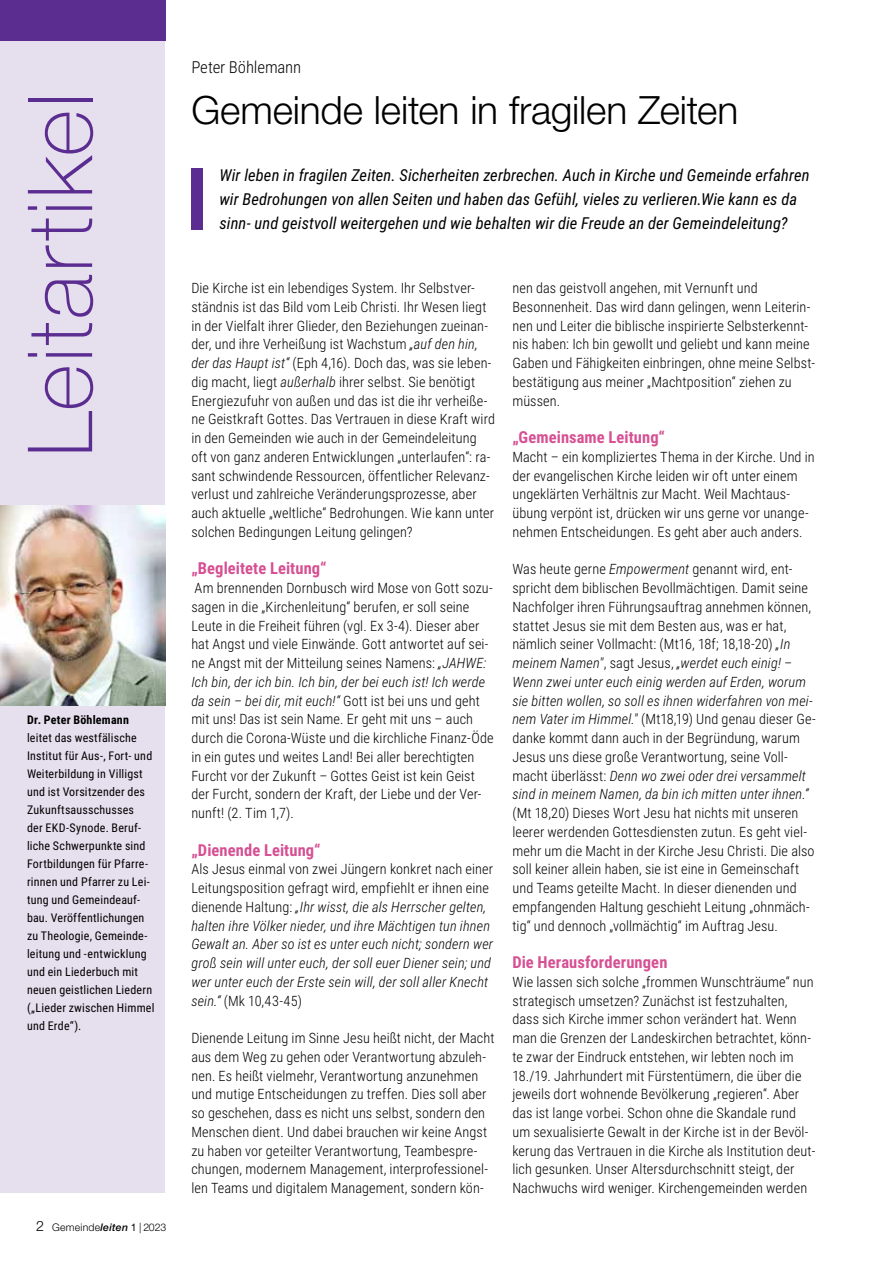
<style>
.page{position:relative;width:893px;height:1263px;background:#fff}
.page>*{position:absolute;margin:0;border:0;box-sizing:border-box;transform-origin:0 0}
.t1{font:100 90px "Helvetica Neue LT Std";letter-spacing:.02em;color:#5c2d91}
.t2{font:300 39px "Helvetica Neue LT Std";letter-spacing:-.005em;color:#000}
.t3{font:italic 16.5px/24px "Roboto Condensed";letter-spacing:.005em;color:#000}
.t4{font:700 16.5px "Roboto Condensed";letter-spacing:.005em;color:#d65093}
.t5{font:300 16.5px "Roboto Condensed";color:#000}
.t6{font:300 14.25px/18.8px "Roboto Condensed";letter-spacing:.01em;color:#000}
.t7{font:italic 300 14.25px/18.8px "Roboto Condensed";letter-spacing:.01em;color:#000}
.t8{font:12px/18px "Roboto Condensed";letter-spacing:.02em;color:#000}
.t9{font:700 12px "Roboto Condensed";letter-spacing:.02em;color:#000}
.t10{font:300 10.5px "Helvetica Neue LT Std";letter-spacing:.02em;color:#000}
.s1{font-size:14.25px}
.s2{font-weight:500;font-style:italic}
.s3{font-weight:400}
.s4{font-style:italic}
.s5{font-style:normal}
</style>
<div class="page">
<div style="left:0;top:0;width:165px;height:1193px;background:#e6dfee"></div>
<div style="left:0;top:0;width:166px;height:40px;background:#5c2d91"></div>
<img style="left:0;top:506px;width:166px;height:200px">
<div style="left:191px;top:168px;width:11px;height:62px;background:#5c2d91"></div>
<h1 class="t1" style="left:9px;top:457px;width:366px;rotate:-90deg">Leitartikel</h1>
<p class="t9" style="left:27px;top:712px;width:103px">Dr. Peter Böhlemann</p>
<p class="t8" style="left:27px;top:729px;width:129px">leitet das westfälische<br>Institut für Aus-, Fort- und<br>Weiterbildung in Villigst und ist Vorsitzender des<br>Zukunftsausschusses<br>der EKD-Synode. Beruf&shy;liche Schwerpunkte sind<br>Fortbildungen für Pfarre&shy;rinnen und Pfarrer zu Lei&shy;tung und Gemeindeauf&shy;bau. Veröffentlichungen zu Theologie, Gemeinde&shy;leitung und -entwicklung und ein Liederbuch mit neuen geistlichen Liedern („Lieder zwischen Himmel und Erde“).</p>
<p class="t10" style="left:36px;top:1220px;width:132px"><span class="s1">2</span> Gemeinde<span class="s2">leiten</span> <span class="s3">1</span> | 2023</p>
<p class="t5" style="left:191px;top:55px;width:112px">Peter Böhlemann</p>
<h2 class="t2" style="left:191px;top:87px;width:549px">Gemeinde leiten in fragilen Zeiten</h2>
<p class="t3" style="left:220px;top:162px;width:592px">Wir leben in fragilen Zeiten. Sicherheiten zerbrechen. Auch in Kirche und Gemeinde erfahren wir Bedrohungen von allen Seiten und haben das Gefühl, vieles zu verlieren.Wie kann es da sinn- und geistvoll weitergehen und wie behalten wir die Freude an der Gemeindeleitung?</p>
<p class="t6" style="left:191px;top:278px;width:305px">Die Kirche ist ein lebendiges System. Ihr Selbstver&shy;ständnis ist das Bild vom Leib Christi. Ihr Wesen liegt in der Vielfalt ihrer Glieder, den Beziehungen zueinan&shy;der, und ihre Verheißung ist Wachstum <span class="s4">„auf den hin, der das Haupt ist“</span> (Eph 4,16). Doch das, was sie leben&shy;dig macht, liegt <span class="s4">außerhalb</span> ihrer selbst. Sie benötigt Energiezufuhr von außen und das ist die ihr verheiße&shy;ne Geistkraft Gottes. Das Vertrauen in diese Kraft wird in den Gemeinden wie auch in der Gemeindeleitung oft von ganz anderen Entwicklungen „unterlaufen“: ra&shy;sant schwindende Ressourcen, öffentlicher Relevanz&shy;verlust und zahlreiche Veränderungsprozesse, aber auch aktuelle „weltliche“ Bedrohungen. Wie kann unter solchen Bedingungen Leitung gelingen?</p>
<p class="t4" style="left:191px;top:557px;width:137px">„Begleitete Leitung“</p>
<p class="t6" style="left:191px;top:578px;width:304px">Am brennenden Dornbusch wird Mose von Gott sozu&shy;sagen in die „Kirchenleitung“ berufen, er soll seine Leute in die Freiheit führen (vgl. Ex 3-4). Dieser aber hat Angst und viele Einwände. Gott antwortet auf sei&shy;ne Angst mit der Mitteilung seines Namens: <span class="s4">„JAHWE:<br>Ich bin, der ich bin. Ich bin, der bei euch ist! Ich werde da sein – bei dir, mit euch!“</span> Gott ist bei uns und geht mit uns! Das ist sein Name. Er geht mit uns – auch durch die Corona-Wüste und die kirchliche Finanz-Öde in ein gutes und weites Land! Bei aller berechtigten Furcht vor der Zukunft – Gottes Geist ist kein Geist der Furcht, sondern der Kraft, der Liebe und der Ver&shy;nunft! (2. Tim 1,7).</p>
<p class="t4" style="left:191px;top:838px;width:131px">„Dienende Leitung“</p>
<p class="t7" style="left:191px;top:859px;width:303px"><span class="s5">Als Jesus einmal von zwei Jüngern konkret nach einer Leitungsposition gefragt wird, empfiehlt er ihnen eine dienende Haltung:</span> „Ihr wisst, die als Herrscher gelten, halten ihre Völker nieder, und ihre Mächtigen tun ihnen Gewalt an. Aber so ist es unter euch nicht; sondern wer groß sein will unter euch, der soll euer Diener sein; und wer unter euch der Erste sein will, der soll aller Knecht sein.“ <span class="s5">(Mk 10,43-45)</span></p>
<p class="t6" style="left:191px;top:1028px;width:305px">Dienende Leitung im Sinne Jesu heißt nicht, der Macht aus dem Weg zu gehen oder Verantwortung abzuleh&shy;nen. Es heißt vielmehr, Verantwortung anzunehmen und mutige Entscheidungen zu treffen. Dies soll aber so geschehen, dass es nicht uns selbst, sondern den Menschen dient. Und dabei brauchen wir keine Angst zu haben vor geteilter Verantwortung, Teambespre&shy;chungen, modernem Management, interprofessionel&shy;len Teams und digitalem Management, sondern kön-</p>
<p class="t6" style="left:512px;top:278px;width:304px">nen das geistvoll angehen, mit Vernunft und Besonnenheit. Das wird dann gelingen, wenn Leiterin&shy;nen und Leiter die biblische inspirierte Selbsterkennt&shy;nis haben: Ich bin gewollt und geliebt und kann meine Gaben und Fähigkeiten einbringen, ohne meine Selbst&shy;bestätigung aus meiner „Machtposition“ ziehen zu müssen.</p>
<p class="t4" style="left:512px;top:426px;width:154px">„Gemeinsame Leitung“</p>
<p class="t6" style="left:512px;top:447px;width:304px">Macht – ein kompliziertes Thema in der Kirche. Und in der evangelischen Kirche leiden wir oft unter einem ungeklärten Verhältnis zur Macht. Weil Machtaus&shy;übung verpönt ist, drücken wir uns gerne vor unange&shy;nehmen Entscheidungen. Es geht aber auch anders.</p>
<p class="t6" style="left:512px;top:559px;width:305px">Was heute gerne <span class="s4">Empowerment</span> genannt wird, ent&shy;spricht dem biblischen Bevollmächtigen. Damit seine Nachfolger ihren Führungsauftrag annehmen können, stattet Jesus sie mit dem Besten aus, was er hat, nämlich seiner Vollmacht: (Mt16, 18f; 18,18-20) <span class="s4">„In meinem Namen"</span>, sagt Jesus, <span class="s4">„werdet euch einig! – Wenn zwei unter euch einig werden auf Erden, worum sie bitten wollen, so soll es ihnen widerfahren von mei&shy;nem Vater im Himmel."</span> (Mt18,19) Und genau dieser Ge&shy;danke kommt dann auch in der Begründung, warum Jesus uns diese große Verantwortung, seine Voll&shy;macht überlässt: <span class="s4">Denn wo zwei oder drei versammelt sind in meinem Namen, da bin ich mitten unter ihnen.“</span></p>
<p class="t6" style="left:512px;top:803px;width:304px">(Mt 18,20) Dieses Wort Jesu hat nichts mit unseren leerer werdenden Gottesdiensten zutun. Es geht viel&shy;mehr um die Macht in der Kirche Jesu Christi. Die also soll keiner allein haben, sie ist eine in Gemeinschaft und Teams geteilte Macht. In dieser dienenden und empfangenden Haltung geschieht Leitung „ohnmäch&shy;tig“ und dennoch „vollmächtig“ im Auftrag Jesu.</p>
<p class="t4" style="left:512px;top:951px;width:157px">Die Herausforderungen</p>
<p class="t6" style="left:512px;top:972px;width:304px">Wie lassen sich solche „frommen Wunschträume“ nun strategisch umsetzen? Zunächst ist festzuhalten, dass sich Kirche immer schon verändert hat. Wenn man die Grenzen der Landeskirchen betrachtet, könn&shy;te zwar der Eindruck entstehen, wir lebten noch im 18./19. Jahrhundert mit Fürstentümern, die über die jeweils dort wohnende Bevölkerung „regieren“. Aber das ist lange vorbei. Schon ohne die Skandale rund um sexualisierte Gewalt in der Kirche ist in der Bevöl&shy;kerung das Vertrauen in die Kirche als Institution deut&shy;lich gesunken. Unser Altersdurchschnitt steigt, der Nachwuchs wird weniger. Kirchengemeinden werden</p>
</div>
